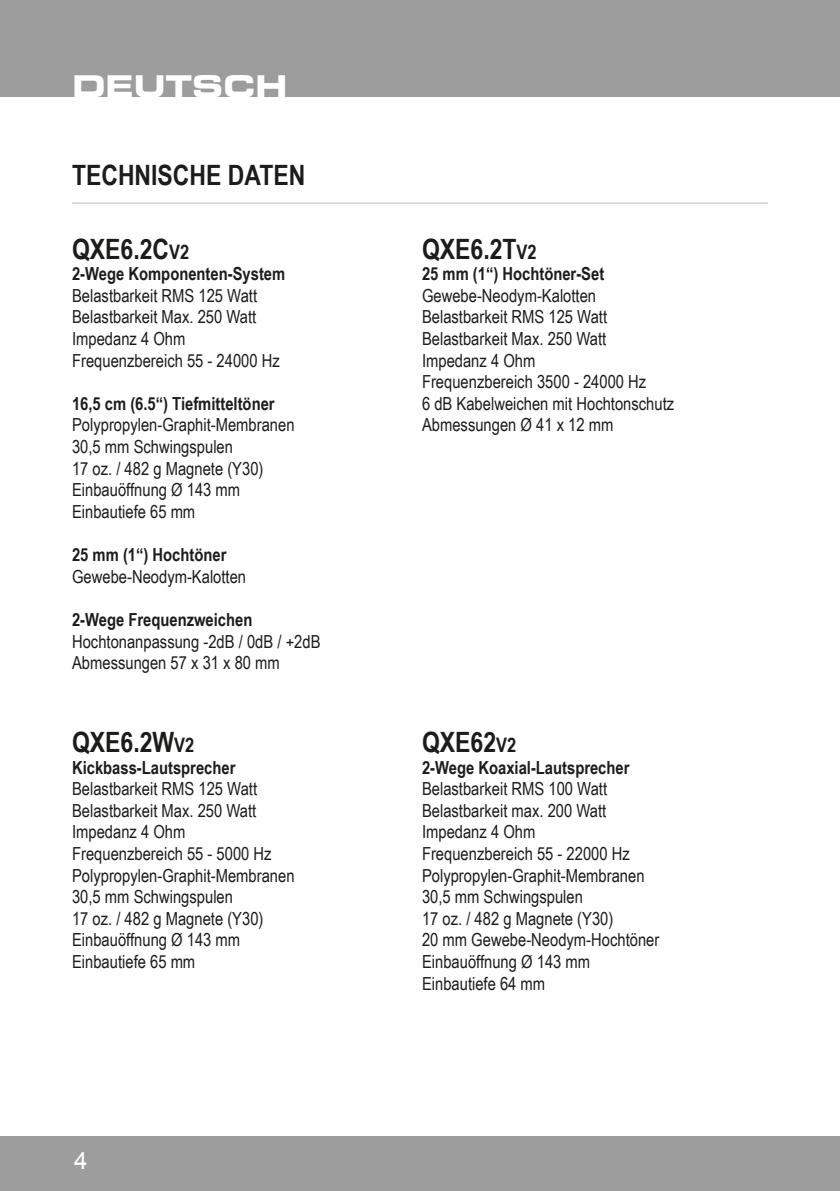
<style>
.page{position:relative;width:840px;height:1191px;background:#fff}
.page>*{position:absolute;margin:0;border:0;box-sizing:border-box;transform-origin:0 0}
.t1{font:30px "Eurostile Bold Extended Two";color:#fff}
.t2{font:700 28px "Arial Narrow";color:#1c1c1b}
.t3{font:24px "Arial";color:#fff}
.t4{font:18px/21.6px "Arial Narrow";color:#1c1c1b}
.t5{font:700 18px "Arial Narrow";color:#1c1c1b}
.s1{font-size:20px}
</style>
<div class="page">
<div style="left:0;top:0;width:839px;height:96px;background:#9e9d9d"></div>
<div style="left:0;top:1136px;width:839px;height:55px;background:#9e9d9d"></div>
<hr style="left:72px;top:203px;width:695px;height:1px;background:#bdbdbd">
<h1 class="t1" style="left:72px;top:65px;width:216px">DEUTSCH</h1>
<h2 class="t2" style="left:72px;top:154px;width:234px">TECHNISCHE DATEN</h2>
<h2 class="t2" style="left:72px;top:227px;width:119px">QXE6.2C<span class="s1">V2</span></h2>
<p class="t5" style="left:72px;top:260px;width:214px">2-Wege Komponenten-System</p>
<p class="t4" style="left:72px;top:284px;width:209px">Belastbarkeit RMS 125 Watt<br>Belastbarkeit Max. 250 Watt<br>Impedanz 4 Ohm<br>Frequenzbereich 55 - 24000 Hz</p>
<p class="t5" style="left:72px;top:390px;width:204px">16,5 cm (6.5“) Tiefmitteltöner</p>
<p class="t4" style="left:72px;top:413px;width:224px">Polypropylen-Graphit-Membranen<br>30,5 mm Schwingspulen<br>17 oz. / 482 g Magnete (Y30)<br>Einbauöffnung Ø 143 mm<br>Einbautiefe 65 mm</p>
<p class="t5" style="left:72px;top:541px;width:156px">25 mm (1“) Hochtöner</p>
<p class="t4" style="left:72px;top:565px;width:175px">Gewebe-Neodym-Kalotten</p>
<p class="t5" style="left:72px;top:606px;width:182px">2-Wege Frequenzweichen</p>
<p class="t4" style="left:72px;top:629px;width:250px">Hochtonanpassung -2dB / 0dB / +2dB<br>Abmessungen 57 x 31 x 80 mm</p>
<h2 class="t2" style="left:72px;top:721px;width:124px">QXE6.2W<span class="s1">V2</span></h2>
<p class="t5" style="left:72px;top:753px;width:165px">Kickbass-Lautsprecher</p>
<p class="t4" style="left:72px;top:777px;width:224px">Belastbarkeit RMS 125 Watt<br>Belastbarkeit Max. 250 Watt<br>Impedanz 4 Ohm<br>Frequenzbereich 55 - 5000 Hz<br>Polypropylen-Graphit-Membranen<br>30,5 mm Schwingspulen<br>17 oz. / 482 g Magnete (Y30)<br>Einbauöffnung Ø 143 mm<br>Einbautiefe 65 mm</p>
<h3 class="t3" style="left:74px;top:1145px;width:15px">4</h3>
<h2 class="t2" style="left:422px;top:227px;width:116px">QXE6.2T<span class="s1">V2</span></h2>
<p class="t5" style="left:422px;top:260px;width:184px">25 mm (1“) Hochtöner-Set</p>
<p class="t4" style="left:422px;top:284px;width:253px">Gewebe-Neodym-Kalotten<br>Belastbarkeit RMS 125 Watt<br>Belastbarkeit Max. 250 Watt<br>Impedanz 4 Ohm<br>Frequenzbereich 3500 - 24000 Hz<br>6 dB Kabelweichen mit Hochtonschutz<br>Abmessungen Ø 41 x 12 mm</p>
<h2 class="t2" style="left:422px;top:721px;width:96px">QXE62<span class="s1">V2</span></h2>
<p class="t5" style="left:422px;top:753px;width:209px">2-Wege Koaxial-Lautsprecher</p>
<p class="t4" style="left:422px;top:777px;width:239px">Belastbarkeit RMS 100 Watt<br>Belastbarkeit max. 200 Watt<br>Impedanz 4 Ohm<br>Frequenzbereich 55 - 22000 Hz<br>Polypropylen-Graphit-Membranen<br>30,5 mm Schwingspulen<br>17 oz. / 482 g Magnete (Y30)<br>20 mm Gewebe-Neodym-Hochtöner<br>Einbauöffnung Ø 143 mm<br>Einbautiefe 64 mm</p>
</div>
